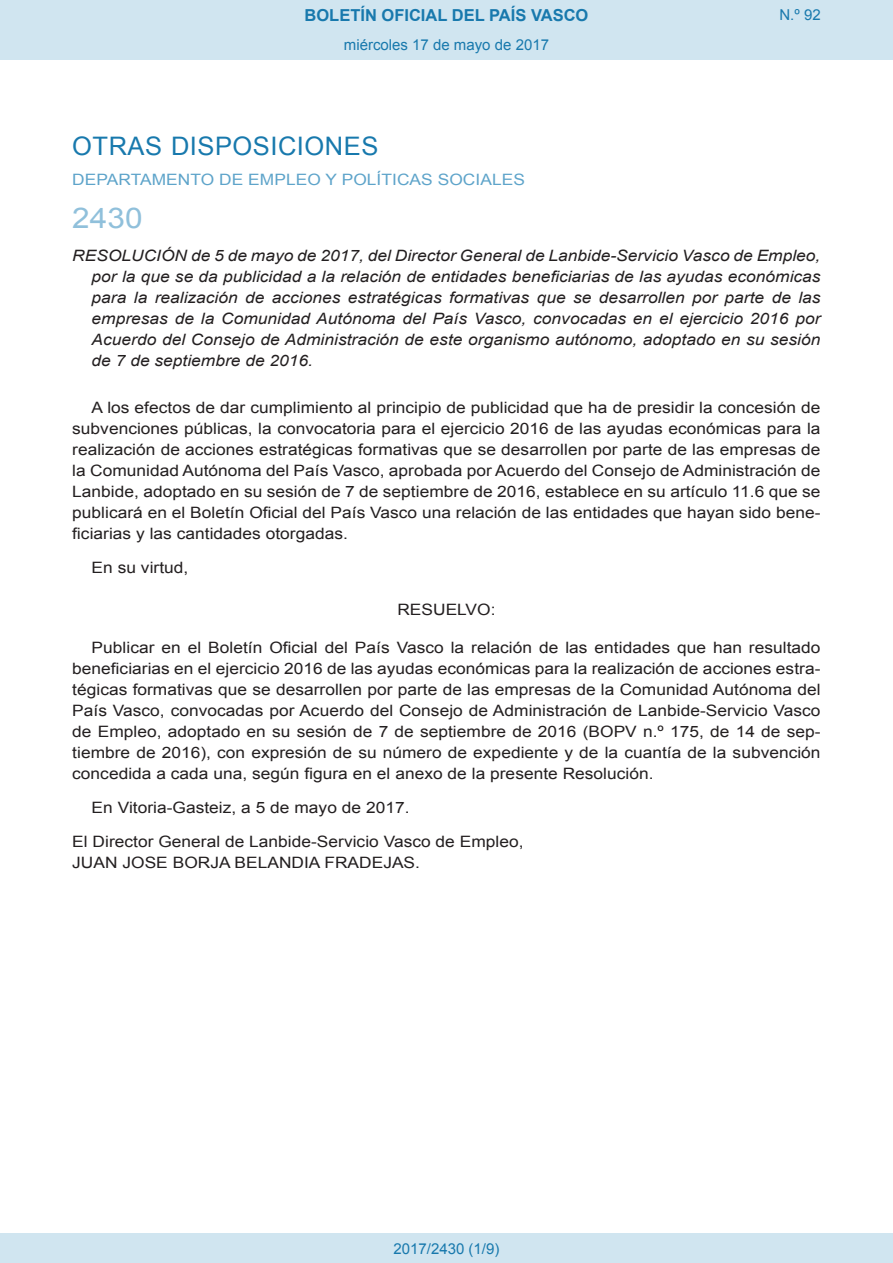
<style>
.page{position:relative;width:893px;height:1263px;background:#fff}
.page>*{position:absolute;margin:0;border:0;box-sizing:border-box;transform-origin:0 0}
.BOPVOrden{font:28.5px "Arial";color:#90c0db;scale:1.11 1}
.BOPVSeccion{font:25.5px "Arial";letter-spacing:.02em;color:#1879ad}
.t1{font:700 16.5px "Arial";color:#1879ad}
.BOPVDetalle{font:15.6px/21px "Arial";color:#231f20;text-align:justify;scale:1.11 1}
.BOPVTitulo{font:italic 15.6px/21px "Arial";color:#231f20;text-align:justify;scale:1.11 1}
.BOPVFirmaPuesto{font:15.6px "Arial";color:#231f20;scale:1.11 1}
.BOPVOrganismo{font:15.6px "Arial";letter-spacing:.005em;color:#5ea4ca;scale:1.11 1}
.BOPVFirmaLugFec{font:15.6px "Arial";color:#231f20;scale:1.11 1}
.BOPVFirmaNombre{font:15.6px "Arial";color:#231f20;scale:1.11 1}
.BOPVClave{font:15.6px "Arial";color:#231f20;scale:1.11 1}
.Paginacion_Centro{font:15px "Arial";color:#1879ad}
</style>
<div class="page">
<div style="left:0;top:0;width:893px;height:60px;background:#d0e5f0"></div>
<div style="left:0;top:1233px;width:893px;height:30px;background:#d0e5f0"></div>
<p class="t1" style="left:305px;top:4px;width:285px">BOLETÍN OFICIAL DEL PAÍS VASCO</p>
<p class="Paginacion_Centro" style="left:344px;top:35px;width:207px">miércoles 17 de mayo de 2017</p>
<p class="Paginacion_Centro" style="left:779px;top:5px;width:43px">N.º 92</p>
<p class="BOPVSeccion" style="left:72px;top:129px;width:308px">OTRAS DISPOSICIONES</p>
<p class="BOPVOrganismo" style="left:72px;top:169px;width:409px">DEPARTAMENTO DE EMPLEO Y POLÍTICAS SOCIALES</p>
<p class="BOPVOrden" style="left:72px;top:199px;width:65px">2430</p>
<p class="BOPVTitulo" style="left:92px;top:246px;width:658px;text-indent:-19px">RESOLUCIÓN de 5 de mayo de 2017, del Director General de Lanbide-Servicio Vasco de Empleo, por la que se da publicidad a la relación de entidades beneficiarias de las ayudas económicas para la realización de acciones estratégicas formativas que se desarrollen por parte de las empresas de la Comunidad Autónoma del País Vasco, convocadas en el ejercicio 2016 por Acuerdo del Consejo de Administración de este organismo autónomo, adoptado en su sesión de 7 de septiembre de 2016.</p>
<p class="BOPVDetalle" style="left:72px;top:397px;width:676px;text-indent:19px">A los efectos de dar cumplimiento al principio de publicidad que ha de presidir la concesión de subvenciones públicas, la convocatoria para el ejercicio 2016 de las ayudas económicas para la realización de acciones estratégicas formativas que se desarrollen por parte de las empresas de la Comunidad Autónoma del País Vasco, aprobada por Acuerdo del Consejo de Administración de Lanbide, adoptado en su sesión de 7 de septiembre de 2016, establece en su artículo 11.6 que se publicará en el Boletín Oficial del País Vasco una relación de las entidades que hayan sido bene&shy;ficiarias y las cantidades otorgadas.</p>
<p class="BOPVDetalle" style="left:92px;top:557px;width:89px">En su virtud,</p>
<p class="BOPVClave" style="left:397px;top:599px;width:90px">RESUELVO:</p>
<p class="BOPVDetalle" style="left:72px;top:637px;width:676px;text-indent:19px">Publicar en el Boletín Oficial del País Vasco la relación de las entidades que han resultado beneficiarias en el ejercicio 2016 de las ayudas económicas para la realización de acciones estra&shy;tégicas formativas que se desarrollen por parte de las empresas de la Comunidad Autónoma del País Vasco, convocadas por Acuerdo del Consejo de Administración de Lanbide-Servicio Vasco de Empleo, adoptado en su sesión de 7 de septiembre de 2016 (BOPV n.º 175, de 14 de sep&shy;tiembre de 2016), con expresión de su número de expediente y de la cuantía de la subvención concedida a cada una, según figura en el anexo de la presente Resolución.</p>
<p class="BOPVFirmaLugFec" style="left:92px;top:797px;width:288px">En Vitoria-Gasteiz, a 5 de mayo de 2017.</p>
<p class="BOPVFirmaPuesto" style="left:72px;top:831px;width:408px">El Director General de Lanbide-Servicio Vasco de Empleo,</p>
<p class="BOPVFirmaNombre" style="left:72px;top:852px;width:315px">JUAN JOSE BORJA BELANDIA FRADEJAS.</p>
<p class="Paginacion_Centro" style="left:393px;top:1238px;width:107px">2017/2430 (1/9)</p>
</div>
